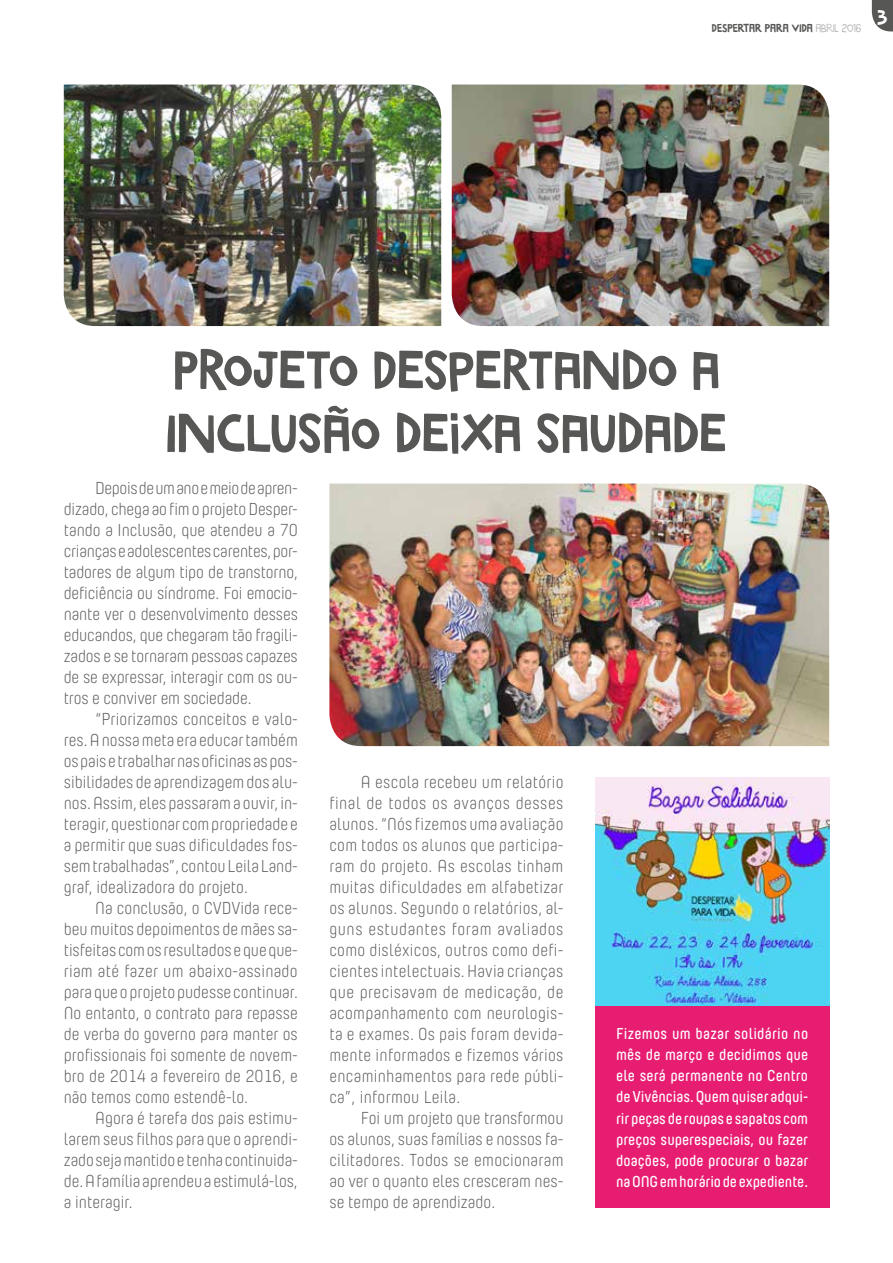
<style>
.page{position:relative;width:893px;height:1263px;background:#fff}
.page>*{position:absolute;margin:0;border:0;box-sizing:border-box;transform-origin:0 0}
.t1{font:57px/63px "Marujo";color:#575756}
.t2{font:21px "Marujo";color:#fff}
.t3{font:300 17.25px/21px "Yummo";color:#575756;text-align:justify}
.t4{font:600 15.75px/21.1px "Yummo";color:#fff;text-align:justify}
.t5{font:12px "Marujo";color:#575756}
.s1{font-family:"Marujo Fino";color:#b3b2b2}
</style>
<div class="page">
<div style="left:595px;top:1005px;width:234px;height:203px;background:#e71d72"></div>
<svg style="left:872px;top:0;width:21px;height:32px"></svg>
<img style="left:64px;top:85px;width:377px;height:241px">
<img style="left:452px;top:85px;width:377px;height:241px">
<img style="left:329px;top:484px;width:500px;height:262px">
<img style="left:595px;top:778px;width:234px;height:227px">
<p class="t5" style="left:712px;top:20px;width:151px">DESPERTAR PARA VIDA <span class="s1">ABRIL 2016</span></p>
<p class="t2" style="left:877px;top:5px;width:12px">3</p>
<h1 class="t1" style="left:166px;top:337px;width:562px">PROJETO DESPERTANDO A<br>INCLUSÃO DEIXA SAUDADE</h1>
<p class="t3" style="left:64px;top:477px;width:236px;text-indent:31px">Depois de um ano e meio de apren&shy;dizado, chega ao fim o projeto Desper&shy;tando a Inclusão, que atendeu a 70 crianças e adolescentes carentes, por&shy;tadores de algum tipo de transtorno, deficiência ou síndrome. Foi emocio&shy;nante ver o desenvolvimento desses educandos, que chegaram tão fragili&shy;zados e se tornaram pessoas capazes de se expressar, interagir com os ou&shy;tros e conviver em sociedade.</p>
<p class="t3" style="left:64px;top:708px;width:236px;text-indent:31px">“Priorizamos conceitos e valo&shy;res. A nossa meta era educar também os pais e trabalhar nas oficinas as pos&shy;sibilidades de aprendizagem dos alu&shy;nos. Assim, eles passaram a ouvir, in&shy;teragir, questionar com propriedade e a permitir que suas dificuldades fos&shy;sem trabalhadas”, contou Leila Land&shy;graf, idealizadora do projeto.</p>
<p class="t3" style="left:64px;top:897px;width:236px;text-indent:31px">Na conclusão, o CVDVida rece&shy;beu muitos depoimentos de mães sa&shy;tisfeitas com os resultados e que que&shy;riam até fazer um abaixo-assinado para que o projeto pudesse continuar.<br>No entanto, o contrato para repasse de verba do governo para manter os profissionais foi somente de novem&shy;bro de 2014 a fevereiro de 2016, e não temos como estendê-lo.</p>
<p class="t3" style="left:64px;top:1107px;width:236px;text-indent:31px">Agora é tarefa dos pais estimu&shy;larem seus filhos para que o aprendi&shy;zado seja mantido e tenha continuida&shy;de. A família aprendeu a estimulá-los, a interagir.</p>
<p class="t3" style="left:329px;top:771px;width:236px;text-indent:31px">A escola recebeu um relatório final de todos os avanços desses alunos. “Nós fizemos uma avaliação com todos os alunos que participa&shy;ram do projeto. As escolas tinham muitas dificuldades em alfabetizar os alunos. Segundo o relatórios, al&shy;guns estudantes foram avaliados como disléxicos, outros como defi&shy;cientes intelectuais. Havia crianças que precisavam de medicação, de acompanhamento com neurologis&shy;ta e exames. Os pais foram devida&shy;mente informados e fizemos vários encaminhamentos para rede públi&shy;ca”, informou Leila.</p>
<p class="t3" style="left:329px;top:1107px;width:236px;text-indent:31px">Foi um projeto que transformou os alunos, suas famílias e nossos fa&shy;cilitadores. Todos se emocionaram ao ver o quanto eles cresceram nes&shy;se tempo de aprendizado.</p>
<p class="t4" style="left:616px;top:1021px;width:194px">Fizemos um bazar solidário no mês de março e decidimos que ele será permanente no Centro de Vivências. Quem quiser adqui&shy;rir peças de roupas e sapatos com preços superespeciais, ou fazer doações, pode procurar o bazar na ONG em horário de expediente.</p>
</div>
